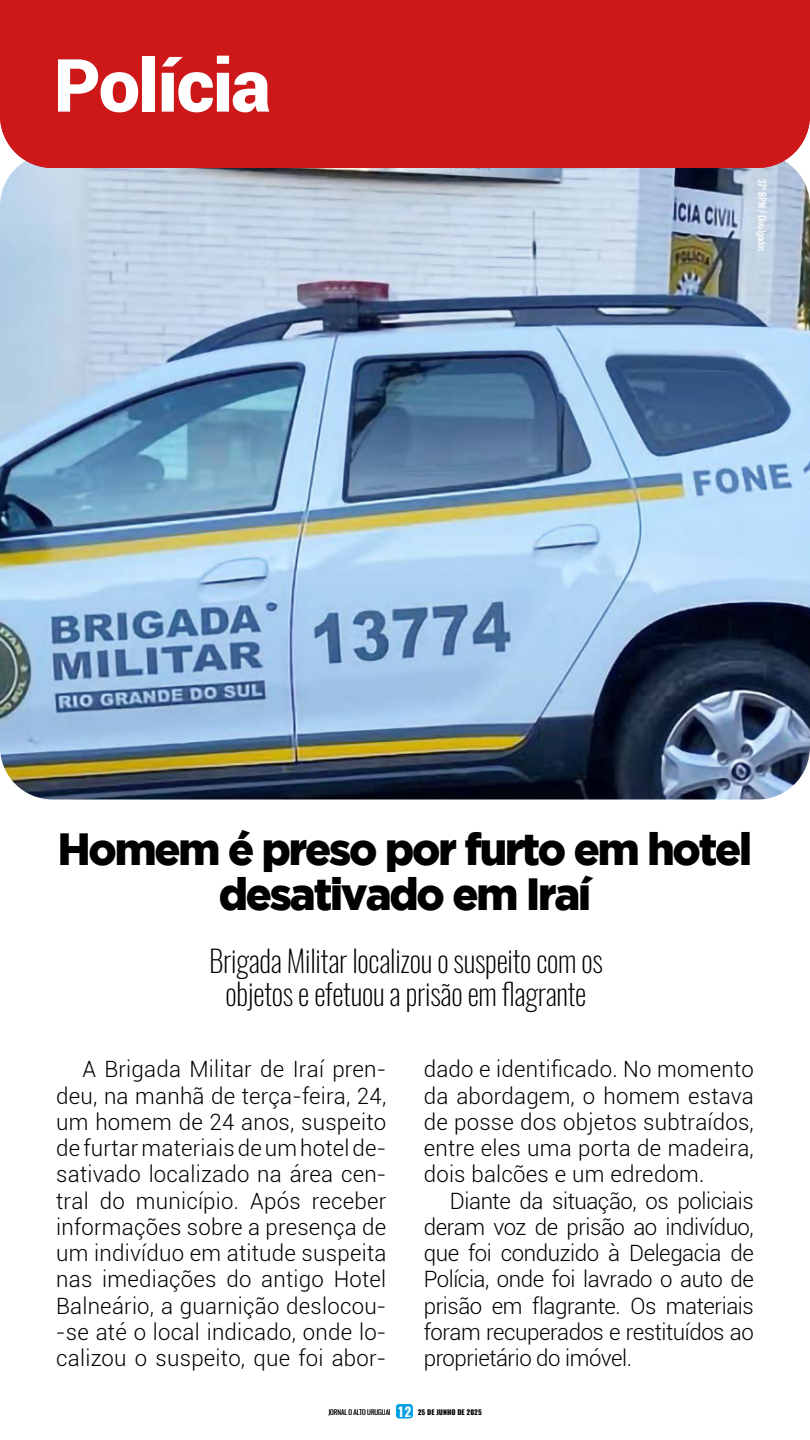
<style>
.page{position:relative;width:810px;height:1440px;background:#fff}
.page>*{position:absolute;margin:0;border:0;box-sizing:border-box;transform-origin:0 0}
.t1{font:900 73.5px "Roboto";letter-spacing:-.02em;color:#fff}
.t2{font:900 45px/45px "Gotham";letter-spacing:-.05em;color:#000;text-align:center;scale:.96 1}
.t3{font:200 30px/33px "Oswald";letter-spacing:-.01em;color:#000;text-align:center}
.t4{font:300 22.5px/26.2px "Roboto";letter-spacing:.01em;color:#000;text-align:justify}
.t5{font:500 condensed 11.25px "Futura BT";letter-spacing:-.02em;color:#fff}
.t6{font:300 6.98px "Oswald";color:#000}
.t7{font:800 6.98px "Oswald";color:#000}
.s1{font-weight:700;font-size:12.9px;color:#fff}
</style>
<div class="page">
<img style="left:0;top:168px;width:810px;height:632px">
<div style="left:396px;top:1404px;width:17px;height:14px;background:#009fe3;border-radius:3px"></div>
<div style="left:0;top:0;width:810px;height:168px;background:#cd1719"></div>
<h1 class="t1" style="left:54px;top:33px;width:218px">Polícia</h1>
<p class="t5" style="left:769px;top:179px;width:74px;rotate:90deg">37º BPM / Divulgados</p>
<h2 class="t2" style="left:58px;top:826px;width:725px">Homem é preso por furto em hotel desativado em Iraí</h2>
<h3 class="t3" style="left:209px;top:944px;width:395px">Brigada Militar localizou o suspeito com os objetos e efetuou a prisão em flagrante</h3>
<p class="t4" style="left:56px;top:1056px;width:332px;text-indent:26px">A Brigada Militar de Iraí pren&shy;deu, na manhã de terça-feira, 24, um homem de 24 anos, suspeito de furtar materiais de um hotel de&shy;sativado localizado na área cen&shy;tral do município. Após receber informações sobre a presença de um indivíduo em atitude suspeita nas imediações do antigo Hotel Balneário, a guarnição deslocou--se até o local indicado, onde lo&shy;calizou o suspeito, que foi abor-</p>
<p class="t4" style="left:424px;top:1056px;width:332px">dado e identificado. No momento da abordagem, o homem estava de posse dos objetos subtraídos, entre eles uma porta de madeira, dois balcões e um edredom.</p>
<p class="t4" style="left:424px;top:1187px;width:332px;text-indent:26px">Diante da situação, os policiais deram voz de prisão ao indivíduo, que foi conduzido à Delegacia de Polícia, onde foi lavrado o auto de prisão em flagrante. Os materiais foram recuperados e restituídos ao proprietário do imóvel.</p>
<p class="t6" style="left:328px;top:1407px;width:84px">JORNAL O ALTO URUGUAI <span class="s1">12</span></p>
<p class="t7" style="left:418px;top:1407px;width:66px">25 DE JUNHO DE 2025</p>
</div>
